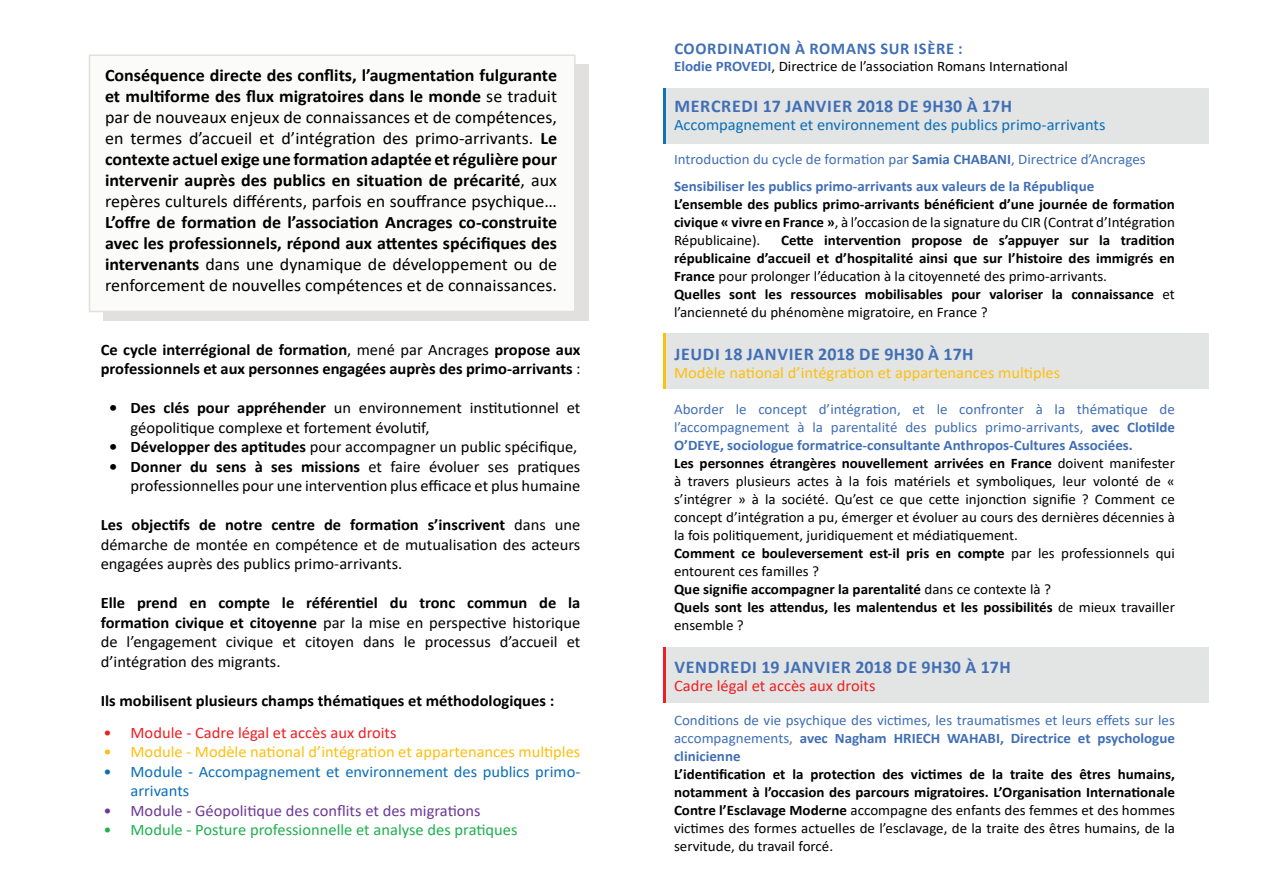
<style>
.page{position:relative;width:1263px;height:893px;background:#fff}
.page>*{position:absolute;margin:0;border:0;box-sizing:border-box;transform-origin:0 0}
.t1{font:700 18px "Calibri";color:#416fb5}
.t2{font:700 17.4px/21px "Calibri";color:#000;text-align:justify}
.t3{font:700 16.5px "Calibri";letter-spacing:.04em;color:#416fb5}
.t4{font:16.05px/19.5px "Calibri";color:#000;text-align:justify}
.t5{font:700 16.05px/19.5px "Calibri";color:#000}
.t6{font:16.05px/19.5px "Calibri";color:#0c6fb8}
.t7{font:16.05px "Calibri";color:#fcc011}
.t8{font:16.05px "Calibri";color:#ee1f23}
.t9{font:16.05px "Calibri";color:#1fb04f}
.t10{font:16.05px "Calibri";color:#6e3996}
.t11{font:14.55px/18px "Calibri";color:#000}
.t12{font:700 14.55px/18px "Calibri";color:#000;text-align:justify}
.t13{font:700 14.55px/27px "Calibri";color:#416fb5}
.t14{font:14.55px/18px "Calibri";color:#416fb5}
.s1{font-weight:400}
.s2{font-weight:700}
.s3{font-weight:700;color:#416fb5}
.s4{color:#416fb5}
</style>
<div class="page">
<div style="left:104px;top:64px;width:485px;height:257px;background:#e1e0df"></div>
<div style="left:89px;top:55px;width:487px;height:257px;background:#fbfbfa;border:2px solid #e1e0df"></div>
<div style="left:666px;top:88px;width:543px;height:56px;background:#e3e4e4"></div>
<div style="left:666px;top:334px;width:543px;height:55px;background:#e3e4e4"></div>
<div style="left:666px;top:647px;width:543px;height:56px;background:#e3e4e4"></div>
<p class="t2" style="left:105px;top:65px;width:454px">Conséquence directe des conflits, l’augmentation fulgurante et multiforme des flux migratoires dans le monde <span class="s1">se traduit par de nouveaux enjeux de connaissances et de compétences, en termes d’accueil et d’intégration des primo-arrivants.</span> Le contexte actuel exige une formation adaptée et régulière pour intervenir auprès des publics en situation de précarité<span class="s1">, aux repères culturels différents, parfois en souffrance psychique…</span></p>
<p class="t2" style="left:105px;top:212px;width:453px">L’offre de formation de l’association Ancrages co-construite avec les professionnels, répond aux attentes spécifiques des intervenants <span class="s1">dans une dynamique de développement ou de renforcement de nouvelles compétences et de connaissances.</span></p>
<p class="t5" style="left:101px;top:339px;width:481px">Ce cycle interrégional de formation<span class="s1">, mené par Ancrages</span> propose aux professionnels et aux personnes engagées auprès des primo-arrivants <span class="s1">:</span></p>
<p class="t4" style="left:131px;top:398px;width:451px;text-indent:-21px"><span class="s2">• Des clés pour appréhender</span> un environnement institutionnel et géopolitique complexe et fortement évolutif,</p>
<p class="t4" style="left:109px;top:437px;width:470px"><span class="s2">• Développer des aptitudes</span> pour accompagner un public spécifique,</p>
<p class="t4" style="left:109px;top:456px;width:473px;text-align:right"><span class="s2">• Donner du sens à ses missions</span> et faire évoluer ses pratiques professionnelles pour une intervention plus efficace et plus humaine</p>
<p class="t4" style="left:101px;top:515px;width:481px"><span class="s2">Les objectifs de notre centre de formation s’inscrivent</span> dans une démarche de montée en compétence et de mutualisation des acteurs engagées auprès des publics primo-arrivants.</p>
<p class="t4" style="left:101px;top:593px;width:481px"><span class="s2">Elle prend en compte le référentiel du tronc commun de la formation civique et citoyenne</span> par la mise en perspective historique de l’engagement civique et citoyen dans le processus d’accueil et d’intégration des migrants.</p>
<p class="t5" style="left:101px;top:691px;width:455px">Ils mobilisent plusieurs champs thématiques et méthodologiques :</p>
<p class="t8" style="left:104px;top:721px;width:295px">• Module - Cadre légal et accès aux droits</p>
<p class="t7" style="left:104px;top:741px;width:478px">• Module - Modèle national d’intégration et appartenances multiples</p>
<p class="t6" style="left:131px;top:761px;width:451px;text-indent:-27px">• Module - Accompagnement et environnement des publics primo&shy;arrivants</p>
<p class="t10" style="left:104px;top:799px;width:379px">• Module - Géopolitique des conflits et des migrations</p>
<p class="t9" style="left:104px;top:818px;width:416px">• Module - Posture professionnelle et analyse des pratiques</p>
<p class="t3" style="left:674px;top:37px;width:20px">Coordination</p>
<p class="t3" style="left:795px;top:37px;width:27px">à roman</p>
<p class="t3" style="left:868px;top:37px;width:96px">s sur isère :</p>
<p class="t11" style="left:674px;top:57px;width:395px"><span class="s3">Elodie PROVEDI</span>, Directrice de l’association Romans International</p>
<p class="t1" style="left:674px;top:93px;width:27px">Mercredi</p>
<p class="t1" style="left:763px;top:93px;width:251px">17 janvier 2018 de 9h30 à 17h</p>
<p class="t6" style="left:674px;top:114px;width:433px">Accompagnement et environnement des publics primo-arrivants</p>
<p class="t13" style="left:674px;top:146px;width:473px"><span class="s1">Introduction du cycle de formation par</span> Samia CHABANI<span class="s1">, Directrice d’Ancrages<br></span>Sensibiliser les publics primo-arrivants aux valeurs de la République</p>
<p class="t12" style="left:674px;top:195px;width:502px">L’ensemble des publics primo-arrivants bénéficient d’une journée de formation civique « vivre en France »<span class="s1">, à l’occasion de la signature du CIR (Contrat d’Intégration Républicaine).</span></p>
<p class="t12" style="left:674px;top:231px;width:502px;text-align:left;text-indent:107px">Cette intervention propose de s’appuyer sur la tradition républicaine d’accueil et d’hospitalité ainsi que sur l’histoire des immigrés en France <span class="s1">pour prolonger l’éducation à la citoyenneté des primo-arrivants.<br></span>Quelles sont les ressources mobilisables pour valoriser la connaissance <span class="s1">et l’ancienneté du phénomène migratoire, en France ?</span></p>
<p class="t1" style="left:674px;top:341px;width:301px">Je udi 18 janvier 2018 de 9h30 à 17h</p>
<p class="t7" style="left:674px;top:361px;width:388px">Modèle national d’intégration et appartenances multiples</p>
<p class="t11" style="left:674px;top:400px;width:502px"><span class="s4">Aborder le concept d’intégration, et le confronter à la thématique de l’accompagnement à la parentalité des publics primo-arrivants,</span> <span class="s3">avec Clotilde O’DEYE, sociologue formatrice-consultante Anthropos-Cultures Associées.<br></span><span class="s2">Les personnes étrangères nouvellement arrivées en France</span> doivent manifester à travers plusieurs actes à la fois matériels et symboliques, leur volonté de « s’intégrer » à la société. Qu’est ce que cette injonction signifie ? Comment ce concept d’intégration a pu, émerger et évoluer au cours des dernières décennies à la fois politiquement, juridiquement et médiatiquement.<br><span class="s2">Comment ce bouleversement est-il pris en compte</span> par les professionnels qui entourent ces familles ?<br><span class="s2">Que signifie accompagner la parentalité</span> dans ce contexte là ?<br><span class="s2">Quels sont les attendus, les malentendus et les possibilités</span> de mieux travailler ensemble ?</p>
<p class="t1" style="left:674px;top:654px;width:12px">Vendredi</p>
<p class="t1" style="left:761px;top:654px;width:251px">19 janvier 2018 de 9h30 à 17h</p>
<p class="t8" style="left:674px;top:674px;width:203px">Cadre légal et accès aux droits</p>
<p class="t14" style="left:674px;top:711px;width:502px">Conditions de vie psychique des victimes, les traumatismes et leurs effets sur les accompagnements, <span class="s2">avec Nagham HRIECH</span></p>
<p class="t13" style="left:947px;top:725px;width:23px">WAHA</p>
<p class="t13" style="left:987px;top:725px;width:189px">BI, Directrice et psychologue</p>
<p class="t13" style="left:674px;top:743px;width:68px">clinicienne</p>
<p class="t12" style="left:674px;top:765px;width:502px">L’identification et la protection des victimes de la traite des êtres humains, notamment à l’occasion des parcours migratoires. L’Organisation Internationale Contre l’Esclavage Moderne <span class="s1">accompagne des enfants des femmes et des hommes victimes des formes actuelles de l’esclavage, de la traite des êtres humains, de la servitude, du travail forcé.</span></p>
</div>
